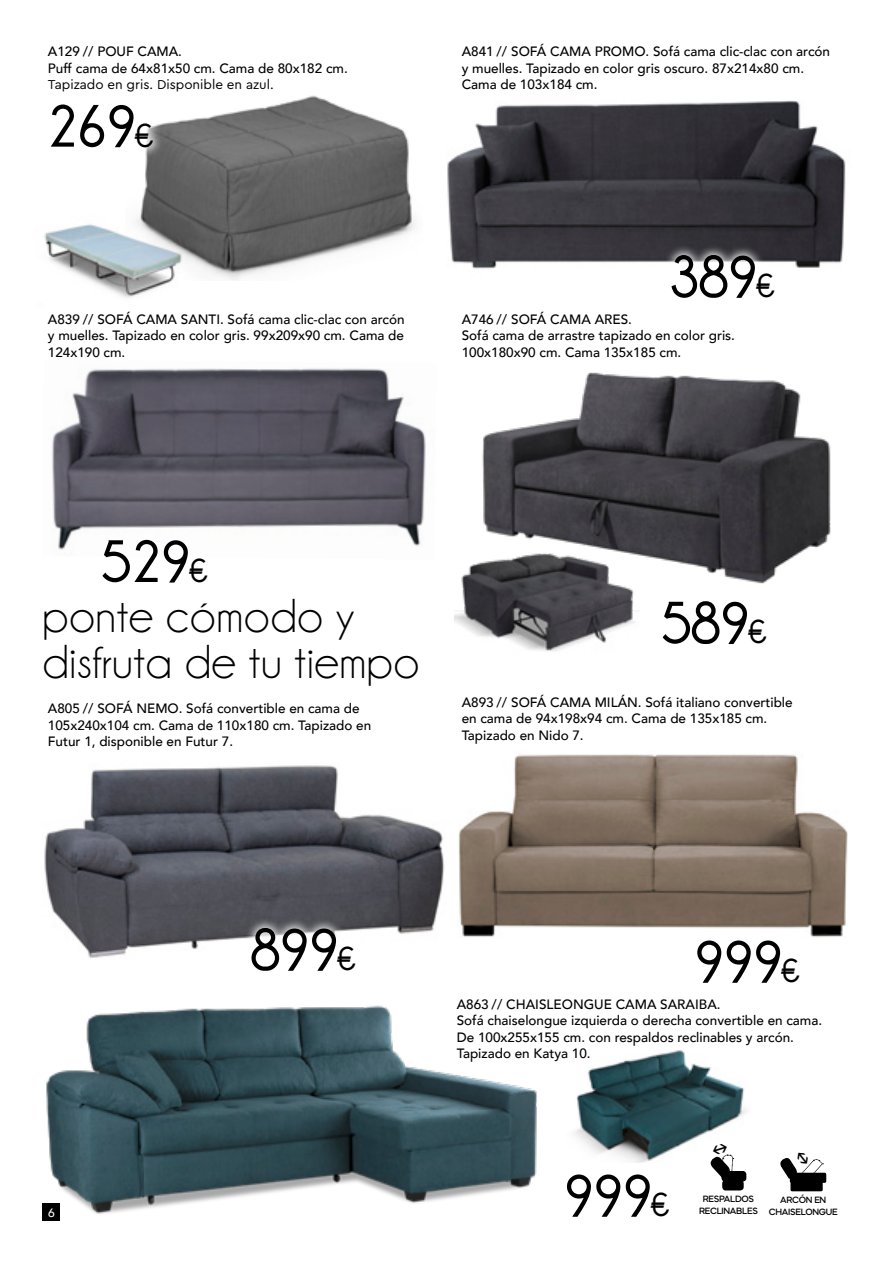
<style>
.page{position:relative;width:893px;height:1263px;background:#fff}
.page>*{position:absolute;margin:0;border:0;box-sizing:border-box;transform-origin:0 0}
.t1{font:700 60.15px "Champagne&Limousines";letter-spacing:-.05em;color:#000}
.t2{font:48px "Champagne&Limousines";letter-spacing:.01em;color:#000}
.t3{font:500 13.5px/16.5px "Avenir";color:#000}
.t4{font:13.5px "Cera Round Pro";color:#000}
.t5{font:500 12px "Avenir";color:#fff}
.t6{font:600 9.75px "Mazzard Soft L";letter-spacing:-.03em;color:#000}
.s1{font-size:33.9px}
</style>
<div class="page">
<img style="left:142px;top:95px;width:273px;height:185px">
<img style="left:447px;top:100px;width:399px;height:169px">
<img style="left:482px;top:372px;width:349px;height:212px">
<img style="left:454px;top:545px;width:186px;height:107px">
<img style="left:44px;top:765px;width:401px;height:193px">
<img style="left:52px;top:368px;width:374px;height:182px">
<svg style="left:661px;top:244px;width:124px;height:25px"></svg>
<div style="left:92px;top:529px;width:126px;height:65px;background:#fff"></div>
<svg style="left:241px;top:917px;width:126px;height:41px"></svg>
<div style="left:40px;top:94px;width:124px;height:64px;background:#fff"></div>
<img style="left:459px;top:754px;width:389px;height:183px">
<img style="left:574px;top:1077px;width:173px;height:85px">
<img style="left:42px;top:1005px;width:495px;height:215px">
<div style="left:790px;top:1181px;width:33px;height:10px;background:#000;border-radius:2px"></div>
<div style="left:790px;top:1173px;width:36px;height:10px;background:#000;border-radius:2px"></div>
<div style="left:722px;top:1180px;width:22px;height:10px;background:#000;border-radius:4px"></div>
<div style="left:721px;top:1171px;width:25px;height:10px;background:#000;border-radius:4px"></div>
<img style="left:44px;top:204px;width:146px;height:94px">
<svg style="left:780px;top:1158px;width:43px;height:22px"></svg>
<svg style="left:708px;top:1142px;width:26px;height:36px"></svg>
<p class="t3" style="left:48px;top:42px;width:136px">A129 // POUF CAMA.</p>
<p class="t3" style="left:48px;top:59px;width:301px">Puff cama de 64x81x50 cm. Cama de 80x182 cm.</p>
<p class="t4" style="left:48px;top:75px;width:227px">Tapizado en gris. Disponible en azul.</p>
<p class="t1" style="left:46px;top:93px;width:109px">269<span class="s1">€</span></p>
<p class="t3" style="left:48px;top:310px;width:358px;text-align:justify">A839 // SOFÁ CAMA SANTI. Sofá cama clic-clac con arcón y muelles. Tapizado en color gris. 99x209x90 cm. Cama de 124x190 cm.</p>
<p class="t3" style="left:462px;top:42px;width:370px">A841 // SOFÁ CAMA PROMO. Sofá cama clic-clac con arcón y muelles. Tapizado en color gris oscuro. 87x214x80 cm.<br>Cama de 103x184 cm.</p>
<p class="t1" style="left:668px;top:243px;width:108px">389<span class="s1">€</span></p>
<p class="t3" style="left:462px;top:310px;width:172px">A746 // SOFÁ CAMA ARES.</p>
<p class="t3" style="left:462px;top:327px;width:275px">Sofá cama de arrastre tapizado en color gris.</p>
<p class="t3" style="left:462px;top:343px;width:221px">100x180x90 cm. Cama 135x185 cm.</p>
<p class="t1" style="left:100px;top:528px;width:109px">529<span class="s1">€</span></p>
<p class="t2" style="left:43px;top:591px;width:313px">ponte cómodo y</p>
<p class="t2" style="left:43px;top:638px;width:379px">disfruta de tu tiempo</p>
<p class="t1" style="left:660px;top:589px;width:108px">589<span class="s1">€</span></p>
<p class="t3" style="left:48px;top:699px;width:325px">A805 // SOFÁ NEMO. Sofá convertible en cama de<br>105x240x104 cm. Cama de 110x180 cm. Tapizado en<br>Futur 1, disponible en Futur 7.</p>
<p class="t3" style="left:462px;top:693px;width:333px">A893 // SOFÁ CAMA MILÁN. Sofá italiano convertible en cama de 94x198x94 cm. Cama de 135x185 cm.</p>
<p class="t3" style="left:462px;top:726px;width:124px">Tapizado en Nido 7.</p>
<p class="t5" style="left:48px;top:1202px;width:8px">6</p>
<p class="t1" style="left:249px;top:916px;width:108px">899<span class="s1">€</span></p>
<p class="t1" style="left:693px;top:928px;width:108px">999<span class="s1">€</span></p>
<p class="t3" style="left:457px;top:995px;width:265px">A863 // CHAISLEONGUE CAMA SARAIBA.</p>
<p class="t3" style="left:457px;top:1011px;width:367px">Sofá chaiselongue izquierda o derecha convertible en cama.<br>De 100x255x155 cm. con respaldos reclinables y arcón.</p>
<p class="t3" style="left:457px;top:1044px;width:135px">Tapizado en Katya 10.</p>
<p class="t1" style="left:563px;top:1162px;width:108px">999<span class="s1">€</span></p>
<p class="t6" style="left:703px;top:1193px;width:53px">RESPALDOS</p>
<p class="t6" style="left:699px;top:1205px;width:60px">RECLINABLES</p>
<p class="t6" style="left:780px;top:1194px;width:48px">ARCÓN EN</p>
<p class="t6" style="left:769px;top:1206px;width:70px">CHAISELONGUE</p>
</div>
